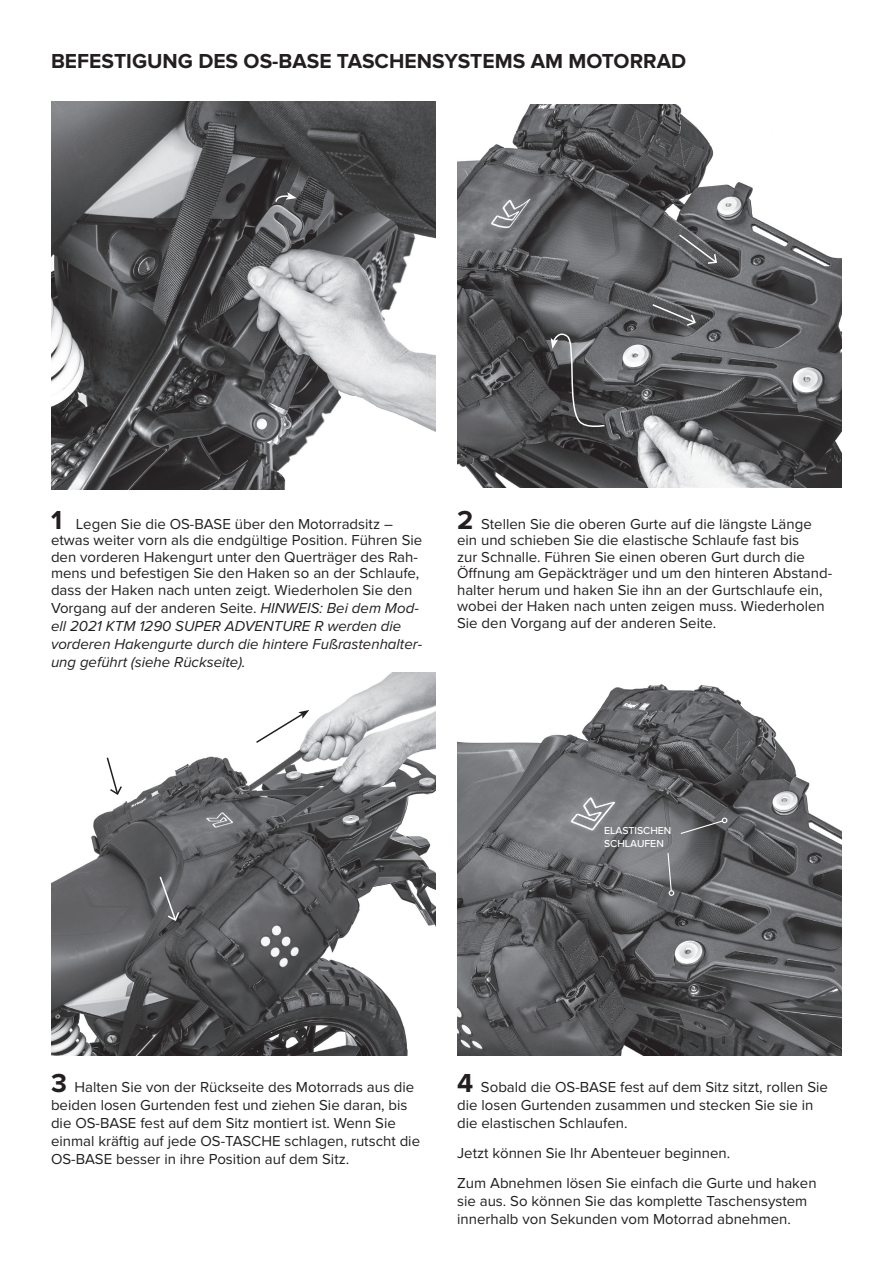
<style>
.page{position:relative;width:893px;height:1263px;background:#fff}
.page>*{position:absolute;margin:0;border:0;box-sizing:border-box;transform-origin:0 0}
.t1{font:700 21px "Proxima Nova";color:#231f20}
.t2{font:15px/16.5px "Proxima Nova";color:#231f20}
.t3{font:italic 15px/18px "Proxima Nova";color:#231f20}
.t4{font:500 10.5px/12.6px "Proxima Nova";color:#fff}
.s1{font-weight:700;font-size:27px}
.s2{font-style:normal}
</style>
<div class="page">
<img style="left:51px;top:673px;width:385px;height:382px">
<img style="left:457px;top:105px;width:385px;height:382px">
<img style="left:51px;top:102px;width:385px;height:387px">
<img style="left:457px;top:684px;width:385px;height:371px">
<svg style="left:254px;top:710px;width:55px;height:34px"></svg>
<svg style="left:106px;top:756px;width:17px;height:40px"></svg>
<svg style="left:158px;top:875px;width:23px;height:47px"></svg>
<svg style="left:679px;top:817px;width:48px;height:18px"></svg>
<svg style="left:667px;top:852px;width:7px;height:44px"></svg>
<svg style="left:551px;top:328px;width:55px;height:101px;background:#555456"></svg>
<svg style="left:275px;top:192px;width:22px;height:11px"></svg>
<svg style="left:677px;top:233px;width:41px;height:32px"></svg>
<svg style="left:651px;top:303px;width:46px;height:24px"></svg>
<h1 class="t1" style="left:51px;top:49px;width:637px">BEFESTIGUNG DES OS-BASE TASCHENSYSTEMS AM MOTORRAD</h1>
<p class="t2" style="left:51px;top:516px;width:373px"><span class="s1">1</span> Legen Sie die OS-BASE über den Motorradsitz – etwas weiter vorn als die endgültige Position. Führen Sie den vorderen Hakengurt unter den Querträger des Rah&shy;mens und befestigen Sie den Haken so an der Schlaufe, dass der Haken nach unten zeigt. Wiederholen Sie den</p>
<p class="t3" style="left:51px;top:599px;width:373px"><span class="s2">Vorgang auf der anderen Seite.</span> HINWEIS: Bei dem Mod&shy;ell 2021 KTM 1290 SUPER ADVENTURE R werden die vorderen Hakengurte durch die hintere Fußrastenhalter&shy;ung geführt (siehe Rückseite).</p>
<p class="t2" style="left:457px;top:516px;width:377px"><span class="s1">2</span> Stellen Sie die oberen Gurte auf die längste Länge ein und schieben Sie die elastische Schlaufe fast bis<br>zur Schnalle. Führen Sie einen oberen Gurt durch die Öffnung am Gepäckträger und um den hinteren Abstand&shy;halter herum und haken Sie ihn an der Gurtschlaufe ein, wobei der Haken nach unten zeigen muss. Wiederholen Sie den Vorgang auf der anderen Seite.</p>
<p class="t4" style="left:604px;top:824px;width:69px">ELASTISCHEN<br>SCHLAUFEN</p>
<p class="t2" style="left:51px;top:1078px;width:371px;line-height:18px"><span class="s1">3</span> Halten Sie von der Rückseite des Motorrads aus die beiden losen Gurtenden fest und ziehen Sie daran, bis die OS-BASE fest auf dem Sitz montiert ist. Wenn Sie einmal kräftig auf jede OS-TASCHE schlagen, rutscht die OS-BASE besser in ihre Position auf dem Sitz.</p>
<p class="t2" style="left:457px;top:1078px;width:372px;line-height:18px"><span class="s1">4</span> Sobald die OS-BASE fest auf dem Sitz sitzt, rollen Sie die losen Gurtenden zusammen und stecken Sie sie in die elastischen Schlaufen.</p>
<p class="t2" style="left:457px;top:1138px;width:361px;line-height:30px">Jetzt können Sie Ihr Abenteuer beginnen.<br>Zum Abnehmen lösen Sie einfach die Gurte und haken</p>
<p class="t2" style="left:457px;top:1192px;width:352px;line-height:18px">sie aus. So können Sie das komplette Taschensystem innerhalb von Sekunden vom Motorrad abnehmen.</p>
</div>
